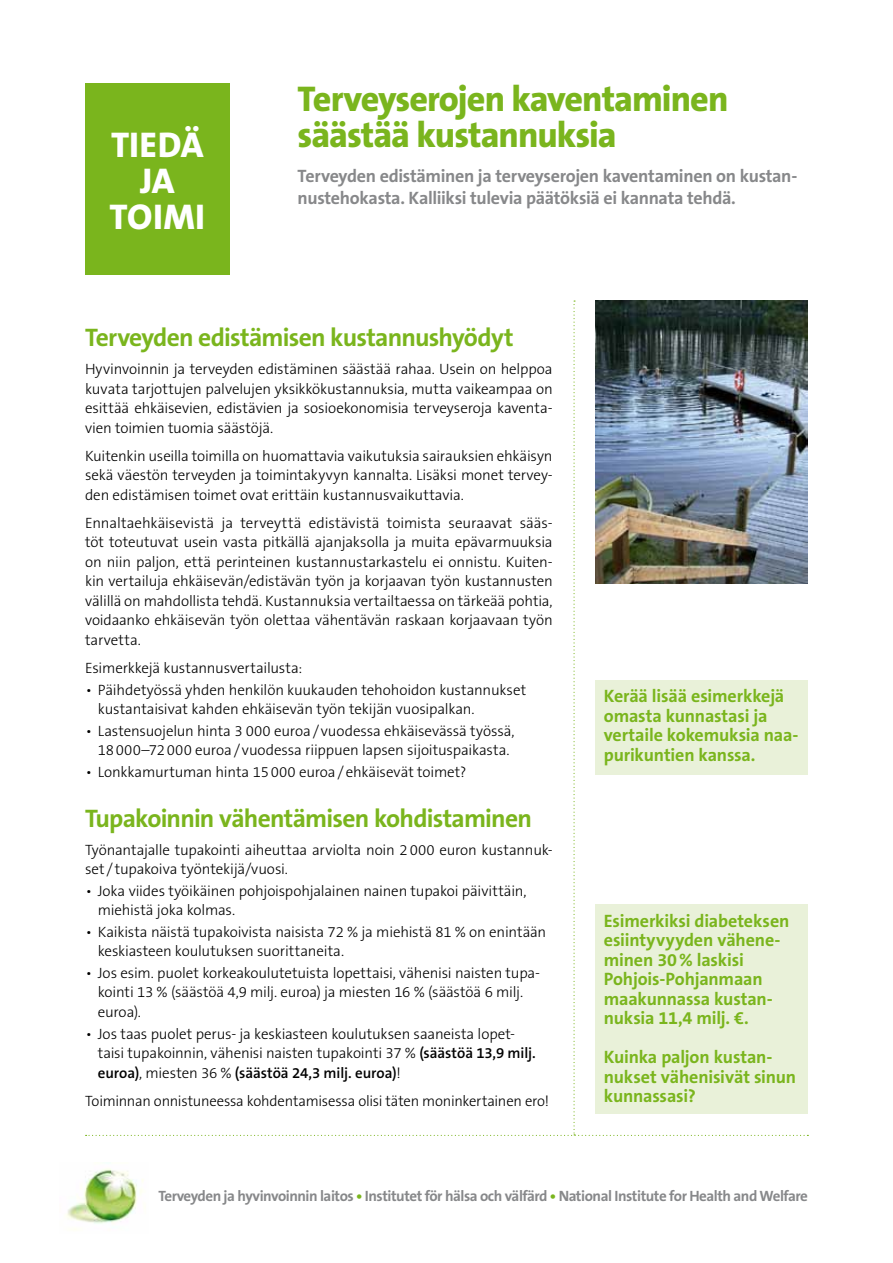
<style>
.page{position:relative;width:893px;height:1263px;background:#fff}
.page>*{position:absolute;margin:0;border:0;box-sizing:border-box;transform-origin:0 0}
.t1{font:800 36px/36px "The Sans B W8";letter-spacing:-.03em;color:#7ab51d}
.t2{font:800 36px/36px "The Sans B W8";letter-spacing:.01em;color:#fff;text-align:center}
.t3{font:700 25.5px "The Sans B W7";letter-spacing:-.03em;color:#7ab51d}
.t4{font:700 18px/19.5px "The Sans B W7";letter-spacing:-.01em;color:#7ab51d}
.t5{font:700 18px/22.5px "The Sans B W7";letter-spacing:-.02em;color:#87888a}
.t6{font:300 15px/19.5px "The Sans B W3";letter-spacing:-.01em;color:#000}
.t7{font:700 15px "The Sans B W7";letter-spacing:-.03em;color:#87888a}
.t8{font:600 15px "The Sans B W6";letter-spacing:-.005em;color:#000}
.s1{font-family:"The Sans B W6";font-weight:600}
.s2{font-family:"The Sans B W3";font-weight:300}
.s3{color:#7ab51d}
</style>
<div class="page">
<img style="left:66px;top:1168px;width:77px;height:62px">
<div style="left:85px;top:84px;width:145px;height:191px;background:#7ab51d"></div>
<img style="left:595px;top:300px;width:213px;height:284px">
<div style="left:595px;top:680px;width:213px;height:95px;background:#e9f1d9"></div>
<div style="left:595px;top:905px;width:213px;height:209px;background:#e9f1d9"></div>
<h1 class="t2" style="left:109px;top:127px;width:97px">Tiedä ja toimi</h1>
<h1 class="t1" style="left:298px;top:81px;width:432px">Terveyserojen kaventaminen säästää kustannuksia</h1>
<p class="t5" style="left:298px;top:165px;width:501px">Terveyden edistäminen ja terveyserojen kaventaminen on kustan&shy;nustehokasta. Kalliiksi tulevia päätöksiä ei kannata tehdä.</p>
<h2 class="t3" style="left:85px;top:321px;width:430px">Terveyden edistämisen kustannushyödyt</h2>
<p class="t6" style="left:85px;top:360px;width:469px;text-align:justify">Hyvinvoinnin ja terveyden edistäminen säästää rahaa. Usein on helppoa kuvata tarjottujen palvelujen yksikkökustannuksia, mutta vaikeampaa on esittää ehkäisevien, edistävien ja sosioekonomisia terveyseroja kaventa&shy;vien toimien tuomia säästöjä.</p>
<p class="t6" style="left:85px;top:446px;width:469px;text-align:justify">Kuitenkin useilla toimilla on huomattavia vaikutuksia sairauksien ehkäisyn sekä väestön terveyden ja toimintakyvyn kannalta. Lisäksi monet tervey&shy;den edistämisen toimet ovat erittäin kustannusvaikuttavia.</p>
<p class="t6" style="left:85px;top:513px;width:469px;text-align:justify">Ennaltaehkäisevistä ja terveyttä edistävistä toimista seuraavat sääs&shy;töt toteutuvat usein vasta pitkällä ajanjaksolla ja muita epävarmuuksia on niin paljon, että perinteinen kustannustarkastelu ei onnistu. Kuiten&shy;kin vertailuja ehkäisevän/edistävän työn ja korjaavan työn kustannusten välillä on mahdollista tehdä. Kustannuksia vertailtaessa on tärkeää pohtia, voidaanko ehkäisevän työn olettaa vähentävän raskaan korjaavaan työn tarvetta.</p>
<p class="t6" style="left:85px;top:658px;width:219px">Esimerkkejä kustannusvertailusta:</p>
<p class="t6" style="left:98px;top:680px;width:430px;text-indent:-12px">• Päihdetyössä yhden henkilön kuukauden tehohoidon kustannukset kustantaisivat kahden ehkäisevän työn tekijän vuosipalkan.</p>
<p class="t6" style="left:86px;top:721px;width:430px;text-align:center">• Lastensuojelun hinta 3 000 euroa/ vuodessa ehkäisevässä työssä,<br>18000–72000 euroa/ vuodessa riippuen lapsen sijoituspaikasta.</p>
<p class="t6" style="left:86px;top:762px;width:382px">• Lonkkamurtuman hinta 15000 euroa/ehkäisevät toimet?</p>
<h2 class="t3" style="left:85px;top:801px;width:448px">Tupakoinnin vähentämisen kohdistaminen</h2>
<p class="t6" style="left:85px;top:840px;width:469px">Työnantajalle tupakointi aiheuttaa arviolta noin 2000 euron kustannuk&shy;set / tupakoiva työntekijä/vuosi.</p>
<p class="t6" style="left:98px;top:881px;width:430px;text-indent:-12px">• Joka viides työikäinen pohjoispohjalainen nainen tupakoi päivittäin, miehistä joka kolmas.</p>
<p class="t6" style="left:98px;top:922px;width:450px;text-indent:-12px">• Kaikista näistä tupakoivista naisista 72 % ja miehistä 81 % on enintään keskiasteen koulutuksen suorittaneita.</p>
<p class="t6" style="left:98px;top:963px;width:444px;text-indent:-12px">• Jos esim. puolet korkeakoulutetuista lopettaisi, vähenisi naisten tupa&shy;kointi 13 % (säästöä 4,9 milj. euroa) ja miesten 16 % (säästöä 6 milj. euroa).</p>
<p class="t6" style="left:98px;top:1024px;width:440px;text-indent:-12px">• Jos taas puolet perus- ja keskiasteen koulutuksen saaneista lopet&shy;taisi tupakoinnin, vähenisi naisten tupakointi 37 % <span class="s1">(säästöä 13,9 milj.</span></p>
<p class="t8" style="left:98px;top:1063px;width:305px">euroa)<span class="s2">, miesten 36 %</span> (säästöä 24,3 milj. euroa)<span class="s2">!</span></p>
<p class="t6" style="left:85px;top:1091px;width:466px">Toiminnan onnistuneessa kohdentamisessa olisi täten moninkertainen ero!</p>
<p class="t4" style="left:604px;top:686px;width:196px">Kerää lisää esimerkkejä omasta kunnastasi ja vertaile kokemuksia naa&shy;purikuntien kanssa.</p>
<p class="t4" style="left:604px;top:911px;width:187px">Esimerkiksi diabeteksen esiintyvyyden vähene&shy;minen 30% laskisi<br>Pohjois-Pohjanmaan maakunnassa kustan&shy;nuksia 11,4 milj. €.</p>
<p class="t4" style="left:604px;top:1047px;width:194px">Kuinka paljon kustan&shy;nukset vähenisivät sinun kunnassasi?</p>
<p class="t7" style="left:158px;top:1187px;width:651px">Terveyden ja hyvinvoinnin laitos <span class="s3">•</span> Institutet för hälsa och välfärd <span class="s3">•</span> National Institute for Health and Welfare</p>
</div>
